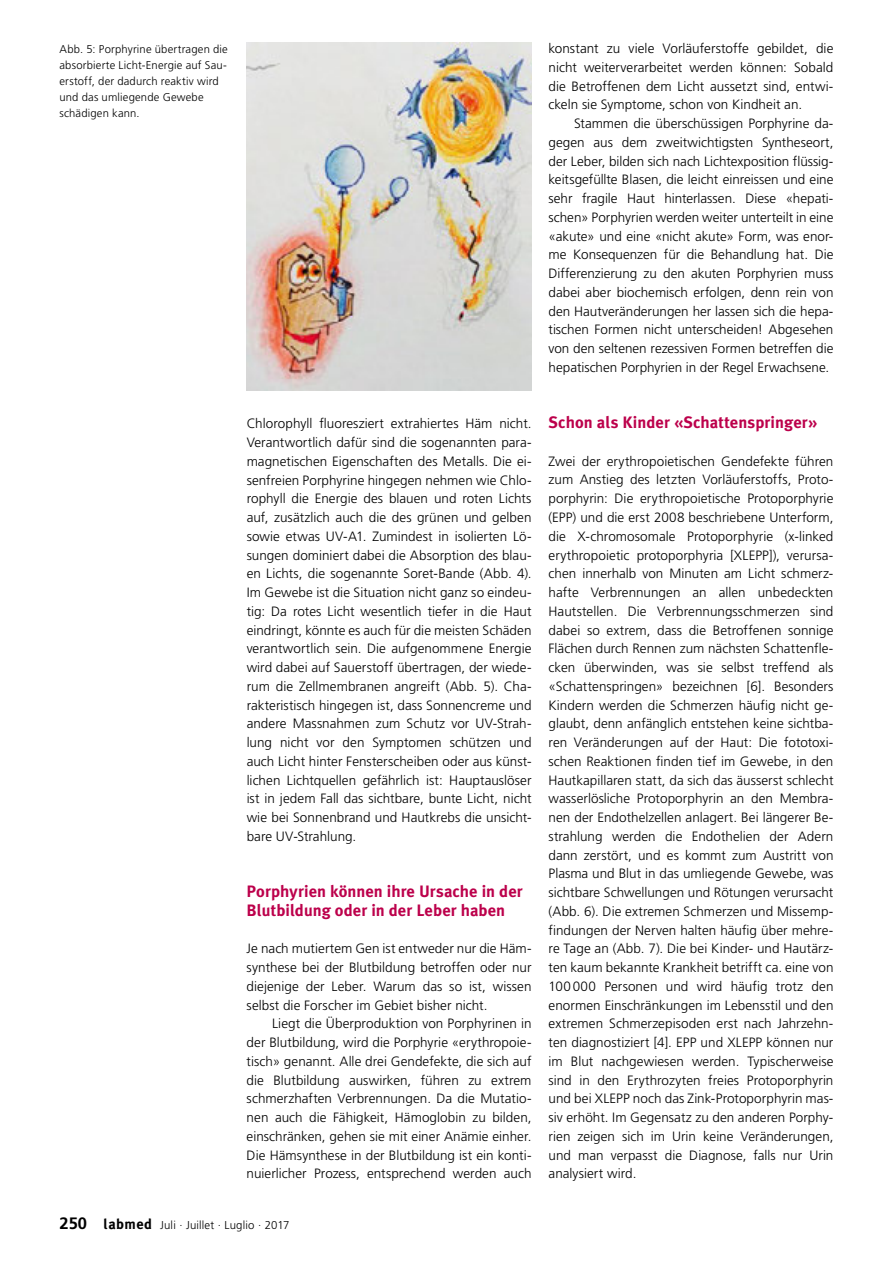
<style>
.page{position:relative;width:893px;height:1263px;background:#fff}
.page>*{position:absolute;margin:0;border:0;box-sizing:border-box;transform-origin:0 0}
.t1{font:700 16.5px/18.8px "Meta Plus";letter-spacing:.005em;color:#bc004b}
.t2{font:300 13.5px/18.8px "Frutiger LT Std";color:#000;text-align:justify}
.t3{font:300 11.4px "Frutiger LT Std";letter-spacing:.015em;color:#000}
.t4{font:300 11.25px/15.9px "Frutiger LT Std";letter-spacing:.015em;color:#000}
.s1{font-weight:700;font-size:16.5px}
.s2{font-family:"Meta Plus";font-weight:700;font-size:14.4px}
</style>
<div class="page">
<img style="left:247px;top:43px;width:284px;height:348px">
<p class="t4" style="left:60px;top:41px;width:170px">Abb. 5: Porphyrine übertragen die absorbierte Licht-Energie auf Sau&shy;erstoff, der dadurch reaktiv wird und das umliegende Gewebe schädigen kann.</p>
<p class="t2" style="left:247px;top:414px;width:286px">Chlorophyll fluoresziert extrahiertes Häm nicht.<br>Verantwortlich dafür sind die sogenannten para&shy;magnetischen Eigenschaften des Metalls. Die ei&shy;senfreien Porphyrine hingegen nehmen wie Chlo&shy;rophyll die Energie des blauen und roten Lichts auf, zusätzlich auch die des grünen und gelben sowie etwas UV-A1. Zumindest in isolierten Lö&shy;sungen dominiert dabei die Absorption des blau&shy;en Lichts, die sogenannte Soret-Bande (Abb. 4).<br>Im Gewebe ist die Situation nicht ganz so eindeu&shy;tig: Da rotes Licht wesentlich tiefer in die Haut eindringt, könnte es auch für die meisten Schäden verantwortlich sein. Die aufgenommene Energie wird dabei auf Sauerstoff übertragen, der wiede&shy;rum die Zellmembranen angreift (Abb. 5). Cha&shy;rakteristisch hingegen ist, dass Sonnencreme und andere Massnahmen zum Schutz vor UV-Strah&shy;lung nicht vor den Symptomen schützen und auch Licht hinter Fensterscheiben oder aus künst&shy;lichen Lichtquellen gefährlich ist: Hauptauslöser ist in jedem Fall das sichtbare, bunte Licht, nicht wie bei Sonnenbrand und Hautkrebs die unsicht&shy;bare UV-Strahlung.</p>
<p class="t1" style="left:247px;top:882px;width:278px">Porphyrien können ihre Ursache in der<br>Blutbildung oder in der Leber haben</p>
<p class="t2" style="left:247px;top:939px;width:286px">Je nach mutiertem Gen ist entweder nur die Häm&shy;synthese bei der Blutbildung betroffen oder nur diejenige der Leber. Warum das so ist, wissen selbst die Forscher im Gebiet bisher nicht.</p>
<p class="t2" style="left:247px;top:1014px;width:286px;text-indent:26px">Liegt die Überproduktion von Porphyrinen in der Blutbildung, wird die Porphyrie «erythropoie&shy;tisch» genannt. Alle drei Gendefekte, die sich auf die Blutbildung auswirken, führen zu extrem schmerzhaften Verbrennungen. Da die Mutatio&shy;nen auch die Fähigkeit, Hämoglobin zu bilden, einschränken, gehen sie mit einer Anämie einher.<br>Die Hämsynthese in der Blutbildung ist ein konti&shy;nuierlicher Prozess, entsprechend werden auch</p>
<p class="t3" style="left:60px;top:1218px;width:231px"><span class="s1">250</span> <span class="s2">labmed</span> Juli · Juillet · Luglio · 2017</p>
<p class="t2" style="left:549px;top:39px;width:286px">konstant zu viele Vorläuferstoffe gebildet, die nicht weiterverarbeitet werden können: Sobald die Betroffenen dem Licht aussetzt sind, entwi&shy;ckeln sie Symptome, schon von Kindheit an.</p>
<p class="t2" style="left:549px;top:114px;width:286px;text-indent:26px">Stammen die überschüssigen Porphyrine da&shy;gegen aus dem zweitwichtigsten Syntheseort, der Leber, bilden sich nach Lichtexposition flüssig&shy;keitsgefüllte Blasen, die leicht einreissen und eine sehr fragile Haut hinterlassen. Diese «hepati&shy;schen» Porphyrien werden weiter unterteilt in eine «akute» und eine «nicht akute» Form, was enor&shy;me Konsequenzen für die Behandlung hat. Die Differenzierung zu den akuten Porphyrien muss dabei aber biochemisch erfolgen, denn rein von den Hautveränderungen her lassen sich die hepa&shy;tischen Formen nicht unterscheiden! Abgesehen von den seltenen rezessiven Formen betreffen die hepatischen Porphyrien in der Regel Erwachsene.</p>
<p class="t1" style="left:549px;top:413px;width:270px">Schon als Kinder «Schattenspringer»</p>
<p class="t2" style="left:549px;top:452px;width:286px">Zwei der erythropoietischen Gendefekte führen zum Anstieg des letzten Vorläuferstoffs, Proto&shy;porphyrin: Die erythropoietische Protoporphyrie (EPP) und die erst 2008 beschriebene Unterform, die X-chromosomale Protoporphyrie (x-linked erythropoietic protoporphyria [XLEPP]), verursa&shy;chen innerhalb von Minuten am Licht schmerz&shy;hafte Verbrennungen an allen unbedeckten Hautstellen. Die Verbrennungsschmerzen sind dabei so extrem, dass die Betroffenen sonnige Flächen durch Rennen zum nächsten Schattenfle&shy;cken überwinden, was sie selbst treffend als «Schattenspringen» bezeichnen [6]. Besonders Kindern werden die Schmerzen häufig nicht ge&shy;glaubt, denn anfänglich entstehen keine sichtba&shy;ren Veränderungen auf der Haut: Die fototoxi&shy;schen Reaktionen finden tief im Gewebe, in den Hautkapillaren statt, da sich das äusserst schlecht wasserlösliche Protoporphyrin an den Membra&shy;nen der Endothelzellen anlagert. Bei längerer Be&shy;strahlung werden die Endothelien der Adern dann zerstört, und es kommt zum Austritt von Plasma und Blut in das umliegende Gewebe, was sichtbare Schwellungen und Rötungen verursacht (Abb. 6). Die extremen Schmerzen und Missemp&shy;findungen der Nerven halten häufig über mehre&shy;re Tage an (Abb. 7). Die bei Kinder- und Hautärz&shy;ten kaum bekannte Krankheit betrifft ca. eine von 100000 Personen und wird häufig trotz den enormen Einschränkungen im Lebensstil und den extremen Schmerzepisoden erst nach Jahrzehn&shy;ten diagnostiziert [4]. EPP und XLEPP können nur im Blut nachgewiesen werden. Typischerweise sind in den Erythrozyten freies Protoporphyrin und bei XLEPP noch das Zink-Protoporphyrin mas&shy;siv erhöht. Im Gegensatz zu den anderen Porphy&shy;rien zeigen sich im Urin keine Veränderungen, und man verpasst die Diagnose, falls nur Urin analysiert wird.</p>
</div>
